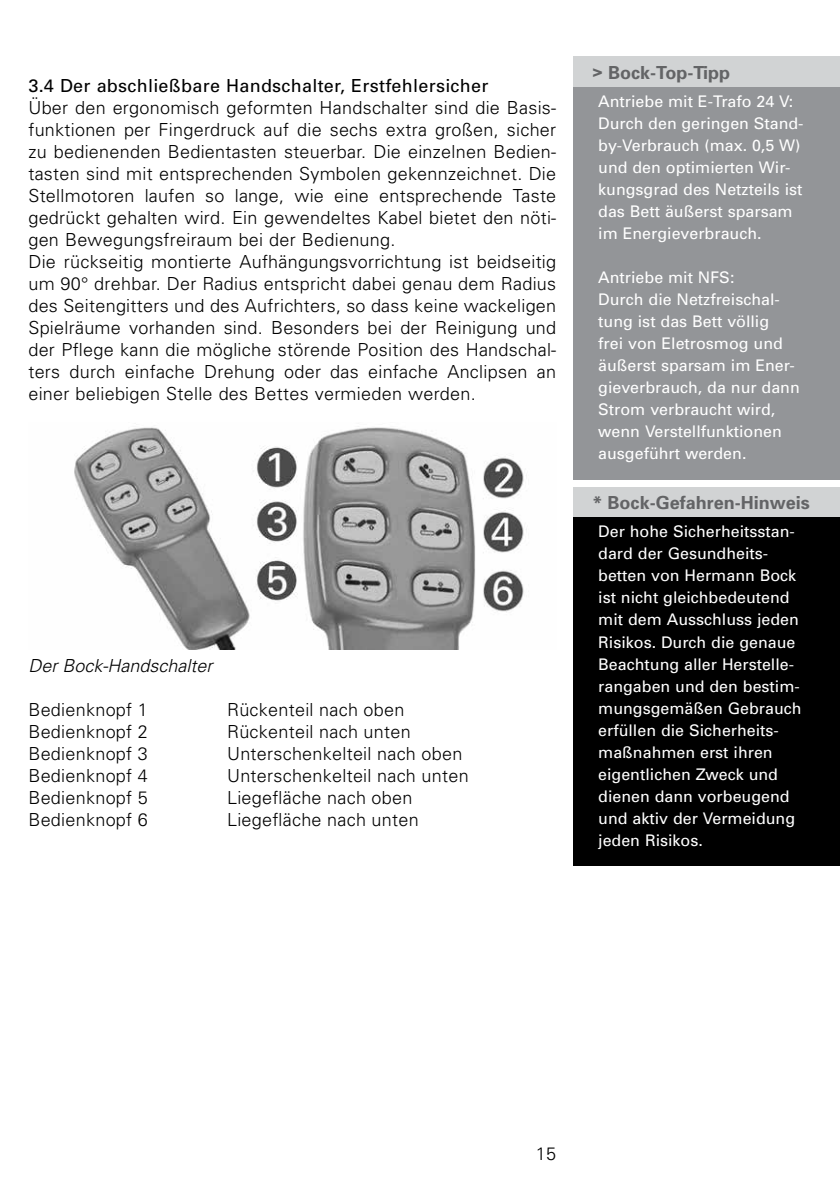
<style>
.page{position:relative;width:840px;height:1191px;background:#fff}
.page>*{position:absolute;margin:0;border:0;box-sizing:border-box;transform-origin:0 0}
.t1{font:300 18px/22px "Univers";letter-spacing:.015em;color:#000}
.t2{font:18px "Univers";letter-spacing:.015em;color:#000}
.t3{font:700 18px "Univers";color:#636466}
.t4{font:italic 300 18px "Univers";color:#000}
.t5{font:16px/22px "Univers";color:#fff}
</style>
<div class="page">
<img style="left:74px;top:427px;width:453px;height:222px">
<div style="left:573px;top:57px;width:266px;height:30px;background:#d1d3d4"></div>
<div style="left:573px;top:87px;width:266px;height:392px;background:#939598"></div>
<div style="left:573px;top:487px;width:266px;height:30px;background:#d1d3d4"></div>
<div style="left:573px;top:517px;width:266px;height:348px;background:#000"></div>
<p class="t2" style="left:28px;top:75px;width:461px">3.4 Der abschließbare Handschalter, Erstfehlersicher</p>
<p class="t1" style="left:28px;top:96px;width:529px">Über den ergonomisch geformten Handschalter sind die Basis&shy;funktionen per Fingerdruck auf die sechs extra großen, sicher zu bedienenden Bedientasten steuerbar. Die einzelnen Bedien&shy;tasten sind mit entsprechenden Symbolen gekennzeichnet. Die Stellmotoren laufen so lange, wie eine entsprechende Taste gedrückt gehalten wird. Ein gewendeltes Kabel bietet den nöti&shy;gen Bewegungsfreiraum bei der Bedienung.<br>Die rückseitig montierte Aufhängungsvorrichtung ist beidseitig um 90° drehbar. Der Radius entspricht dabei genau dem Radius des Seitengitters und des Aufrichters, so dass keine wackeligen Spielräume vorhanden sind. Besonders bei der Reinigung und der Pflege kann die mögliche störende Position des Handschal&shy;ters durch einfache Drehung oder das einfache Anclipsen an einer beliebigen Stelle des Bettes vermieden werden.</p>
<p class="t4" style="left:28px;top:654px;width:186px">Der Bock-Handschalter</p>
<p class="t1" style="left:28px;top:698px;width:121px">Bedienknopf 1</p>
<p class="t1" style="left:227px;top:698px;width:179px">Rückenteil nach oben</p>
<p class="t1" style="left:28px;top:720px;width:121px">Bedienknopf 2</p>
<p class="t1" style="left:227px;top:720px;width:185px">Rückenteil nach unten</p>
<p class="t1" style="left:28px;top:742px;width:121px">Bedienknopf 3</p>
<p class="t1" style="left:227px;top:742px;width:237px">Unterschenkelteil nach oben</p>
<p class="t1" style="left:28px;top:764px;width:121px">Bedienknopf 4</p>
<p class="t1" style="left:227px;top:764px;width:243px">Unterschenkelteil nach unten</p>
<p class="t1" style="left:28px;top:786px;width:121px">Bedienknopf 5</p>
<p class="t1" style="left:227px;top:786px;width:187px">Liegefläche nach oben</p>
<p class="t1" style="left:28px;top:808px;width:121px">Bedienknopf 6</p>
<p class="t1" style="left:227px;top:808px;width:193px">Liegefläche nach unten</p>
<p class="t3" style="left:592px;top:62px;width:139px">&gt; Bock-Top-Tipp</p>
<p class="t5" style="left:598px;top:90px;width:207px">Antriebe mit E-Trafo 24 V:<br>Durch den geringen Stand&shy;by-Verbrauch (max. 0,5 W) und den optimierten Wir&shy;kungsgrad des Netzteils ist das Bett äußerst sparsam im Energieverbrauch.</p>
<p class="t5" style="left:598px;top:266px;width:203px">Antriebe mit NFS:<br>Durch die Netzfreischal&shy;tung ist das Bett völlig<br>frei von Eletrosmog und äußerst sparsam im Ener&shy;gieverbrauch, da nur dann<br>Strom verbraucht wird, wenn Verstellfunktionen ausgeführt werden.</p>
<p class="t3" style="left:592px;top:492px;width:219px">* Bock-Gefahren-Hinweis</p>
<p class="t5" style="left:598px;top:521px;width:205px">Der hohe Sicherheitsstan&shy;dard der Gesundheits&shy;betten von Hermann Bock ist nicht gleichbedeutend mit dem Ausschluss jeden<br>Risikos. Durch die genaue<br>Beachtung aller Herstelle&shy;rangaben und den bestim&shy;mungsgemäßen Gebrauch erfüllen die Sicherheits&shy;maßnahmen erst ihren eigentlichen Zweck und dienen dann vorbeugend und aktiv der Vermeidung jeden Risikos.</p>
<p class="t1" style="left:535px;top:1142px;width:22px">15</p>
</div>
